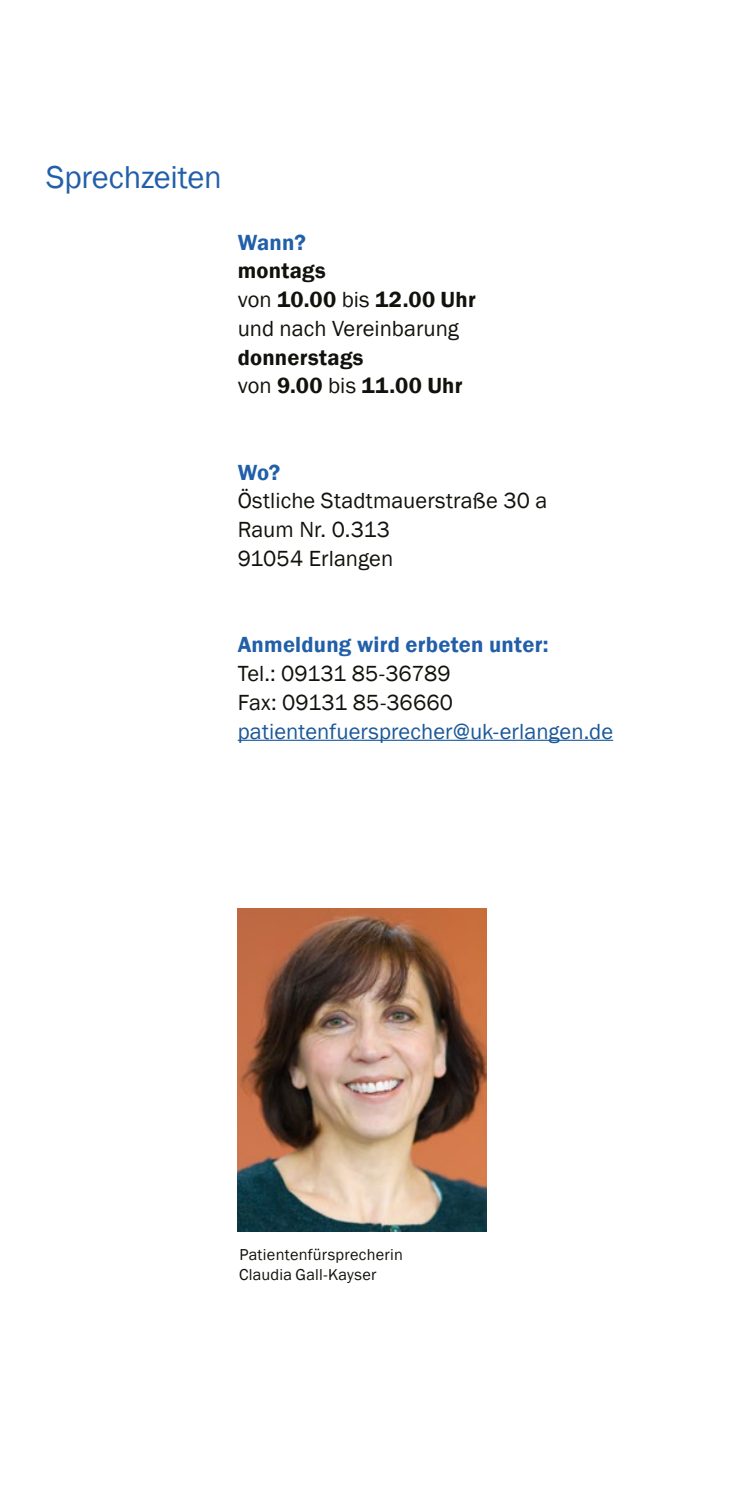
<style>
.page{position:relative;width:745px;height:1489px;background:#fff}
.page>*{position:absolute;margin:0;border:0;box-sizing:border-box;transform-origin:0 0}
.Überschrift_-_Blau{font:32.5px "Franklin Gothic";letter-spacing:-.01em;color:#215fa9}
.Fließtext{font:600 22.5px/28.8px "Franklin Gothic";letter-spacing:.015em;color:#12120d}
.Fließtext-2{font:22.5px/28.8px "Franklin Gothic";letter-spacing:.005em;color:#1b5899}
.Zwischenüberschrift{font:22.5px/28.8px "Franklin Gothic";letter-spacing:.005em;color:#12120d}
.Zwischenüberschrift-2{font:600 22.5px "Franklin Gothic";letter-spacing:.01em;color:#215fa9}
.Bildunterschrift___L{font:16.25px/20px "Franklin Gothic";letter-spacing:.015em;color:#12120d}
.s1{font-weight:400}
.s2{font-weight:600;color:#215fa9}
.s3{color:#12120d}
</style>
<div class="page">
<hr style="left:237px;top:739px;width:376px;height:1px;background:#1b5899">
<img style="left:237px;top:908px;width:248px;height:323px">
<h2 class="Überschrift_-_Blau" style="left:46px;top:157px;width:177px">Sprechzeiten</h2>
<h3 class="Zwischenüberschrift-2" style="left:237px;top:228px;width:70px">Wann?</h3>
<p class="Fließtext" style="left:237px;top:257px;width:239px">montags<br><span class="s1">von</span> 10.00 <span class="s1">bis</span> 12.00 Uhr <span class="s1">und nach Vereinbarung </span>donnerstags<br><span class="s1">von</span> 9.00 <span class="s1">bis</span> 11.00 Uhr</p>
<h3 class="Zwischenüberschrift" style="left:237px;top:458px;width:311px"><span class="s2">Wo?<br></span>Östliche Stadtmauerstraße 30 a<br>Raum Nr. 0.313<br>91054 Erlangen</h3>
<h3 class="Zwischenüberschrift-2" style="left:237px;top:631px;width:312px">Anmeldung wird erbeten unter:</h3>
<p class="Fließtext-2" style="left:237px;top:659px;width:377px"><span class="s3">Tel.: 09131 85-36789<br>Fax: 09131 85-36660 </span>patientenfuersprecher@uk-erlangen.de</p>
<p class="Bildunterschrift___L" style="left:239px;top:1244px;width:165px">Patientenfürsprecherin<br>Claudia Gall-Kayser</p>
</div>
